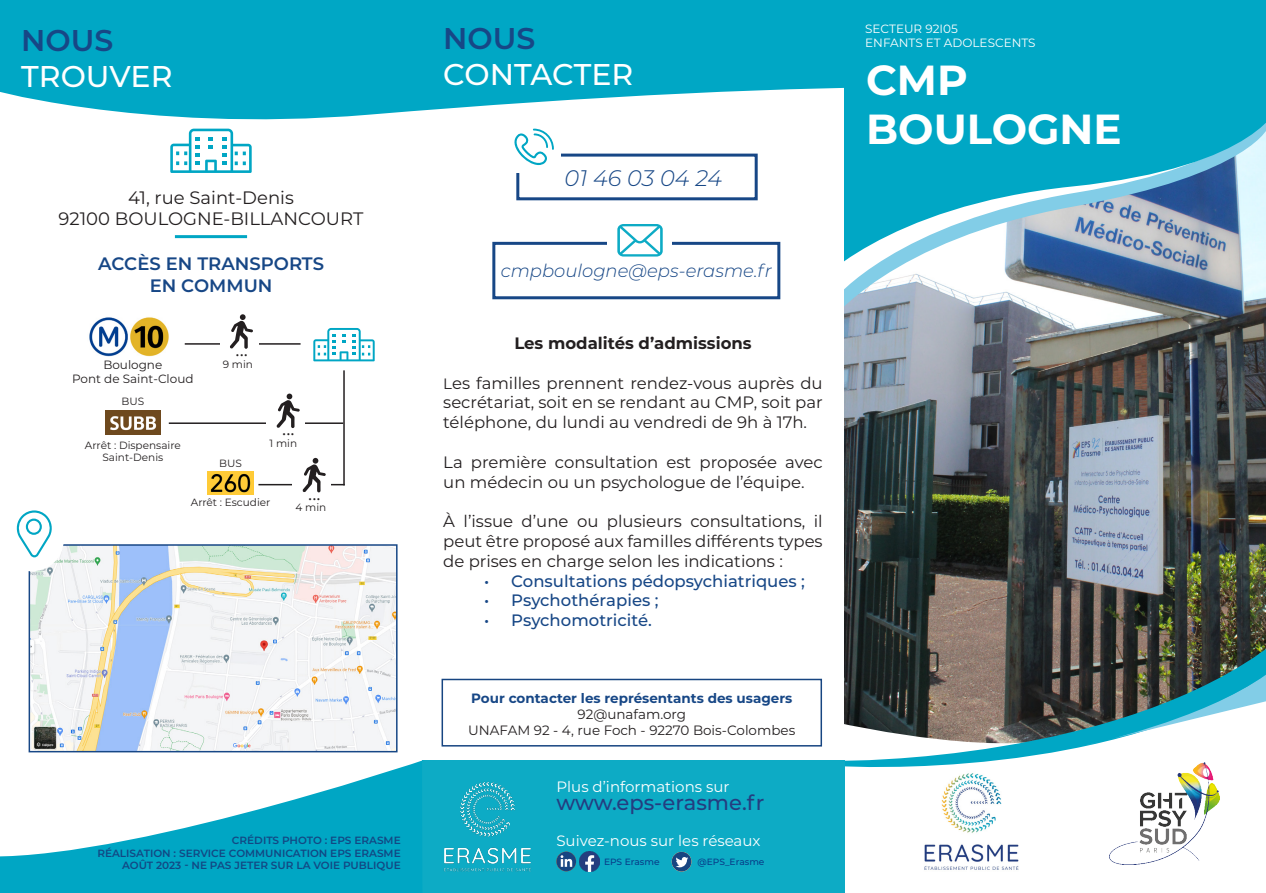
<style>
.page{position:relative;width:1266px;height:893px;background:#fff}
.page>*{position:absolute;margin:0;border:0;box-sizing:border-box;transform-origin:0 0}
.t1{font:700 42px "Montserrat";color:#fff}
.t2{font:500 30px "Montserrat";color:#fff}
.t3{font:600 30px "Montserrat";color:#174786}
.t4{font:italic 300 22.5px "Montserrat";color:#174786}
.t5{font:500 21px "Montserrat";color:#243d80}
.t6{font:18px "Montserrat";color:#231f20}
.t7{font:600 18px/21.6px "Montserrat";color:#174786;text-align:center}
.t8{font:italic 300 18px "Montserrat";color:#174786}
.t9{font:18px "Minion Pro";color:#231f20}
.t10{font:16.5px/19.8px "Montserrat";color:#231f20;text-align:justify}
.t11{font:500 16.5px "Montserrat";color:#174786}
.t12{font:700 16.5px "Montserrat";color:#231f20}
.t13{font:15px "Montserrat";color:#fff}
.t14{font:13.5px/16.2px "Montserrat";color:#231f20;text-align:center}
.t15{font:700 13.5px "Montserrat";color:#174786}
.t16{font:12px/14.4px "Montserrat";color:#fff}
.t17{font:12px "Montserrat";color:#231f20}
.t18{font:600 10.5px/12.6px "Montserrat";color:#124884;text-align:right}
.t19{font:10.5px "Montserrat";color:#231f20}
.t20{font:500 9px "Montserrat";color:#083e89}
.s1{font-size:15px}
</style>
<div class="page">
<img style="left:844px;top:322px;width:422px;height:320px">
<img style="left:32px;top:547px;width:362px;height:202px">
<div style="left:29px;top:544px;width:368px;height:208px;border:2px solid #174786"></div>
<div style="left:0;top:510px;width:64px;height:61px;background:#fff;border-radius:50%"></div>
<svg style="left:16px;top:510px;width:36px;height:47px"></svg>
<img style="left:844px;top:642px;width:422px;height:27px">
<svg style="left:844px;top:669px;width:422px;height:224px"></svg>
<svg style="left:1085px;top:674px;width:181px;height:71px"></svg>
<img style="left:844px;top:299px;width:422px;height:23px">
<svg style="left:844px;top:288px;width:422px;height:11px"></svg>
<svg style="left:844px;top:134px;width:422px;height:154px;background:#63b1ca"></svg>
<svg style="left:0;top:0;width:1266px;height:134px;background:#24b3cd"></svg>
<img style="left:918px;top:770px;width:107px;height:105px">
<img style="left:1109px;top:763px;width:110px;height:102px">
<svg style="left:170px;top:129px;width:82px;height:44px"></svg>
<hr style="left:175px;top:235px;width:72px;height:3px;background:#00a6c4">
<div style="left:422px;top:761px;width:422px;height:132px;background:#0dabc5"></div>
<img style="left:443px;top:782px;width:88px;height:90px">
<div style="left:672px;top:852px;width:19px;height:19px;background:#174581;border-radius:10px"></div>
<svg style="left:676px;top:857px;width:12px;height:10px"></svg>
<svg style="left:0;top:761px;width:422px;height:132px;fill:#00a6c4"></svg>
<svg style="left:556px;top:852px;width:20px;height:19px"></svg>
<svg style="left:560px;top:855px;width:12px;height:12px"></svg>
<img style="left:579px;top:852px;width:20px;height:20px">
<div style="left:441px;top:679px;width:381px;height:67px;border:2px solid #174581"></div>
<img style="left:89px;top:317px;width:80px;height:39px">
<hr style="left:185px;top:343px;width:115px;height:2px;background:#231f20">
<hr style="left:169px;top:422px;width:174px;height:2px;background:#231f20">
<hr style="left:258px;top:484px;width:87px;height:1px;background:#231f20">
<hr style="left:343px;top:370px;width:2px;height:115px;background:#231f20">
<div style="left:220px;top:307px;width:38px;height:47px;background:#fff"></div>
<div style="left:267px;top:386px;width:38px;height:47px;background:#fff"></div>
<div style="left:293px;top:451px;width:38px;height:47px;background:#fff"></div>
<svg style="left:230px;top:314px;width:23px;height:35px"></svg>
<svg style="left:276px;top:394px;width:24px;height:34px"></svg>
<svg style="left:302px;top:458px;width:24px;height:34px"></svg>
<svg style="left:313px;top:328px;width:62px;height:33px"></svg>
<img style="left:105px;top:411px;width:55px;height:23px">
<img style="left:208px;top:472px;width:45px;height:23px">
<div style="left:516px;top:154px;width:241px;height:46px;border:3px solid #174786"></div>
<div style="left:508px;top:135px;width:53px;height:38px;background:#fff"></div>
<svg style="left:513px;top:129px;width:41px;height:37px"></svg>
<div style="left:492px;top:242px;width:288px;height:57px;border:3px solid #174786"></div>
<div style="left:607px;top:214px;width:64px;height:49px;background:#fff"></div>
<svg style="left:617px;top:224px;width:45px;height:33px"></svg>
<h2 class="t3" style="left:21px;top:19px;width:94px">NOUS</h2>
<h2 class="t2" style="left:21px;top:55px;width:153px">TROUVER</h2>
<p class="t6" style="left:128px;top:185px;width:167px">41, rue Saint-Denis</p>
<p class="t6" style="left:59px;top:206px;width:306px">92100 BOULOGNE-BILLANCOURT</p>
<p class="t7" style="left:98px;top:252px;width:227px">ACCÈS EN TRANSPORTS<br>EN COMMUN</p>
<p class="t17" style="left:103px;top:356px;width:61px">Boulogne</p>
<p class="t17" style="left:72px;top:371px;width:123px">Pont de Saint-Cloud</p>
<p class="t19" style="left:121px;top:394px;width:24px">BUS</p>
<p class="t19" style="left:85px;top:438px;width:97px">Arrêt : Dispensaire</p>
<p class="t19" style="left:102px;top:450px;width:62px">Saint-Denis</p>
<p class="t9" style="left:235px;top:338px;width:14px">...</p>
<p class="t19" style="left:223px;top:357px;width:32px">9 min</p>
<p class="t19" style="left:219px;top:456px;width:24px">BUS</p>
<p class="t9" style="left:282px;top:418px;width:14px">...</p>
<p class="t19" style="left:269px;top:436px;width:29px">1 min</p>
<p class="t19" style="left:191px;top:495px;width:81px">Arrêt : Escudier</p>
<p class="t9" style="left:308px;top:482px;width:14px">...</p>
<p class="t19" style="left:295px;top:500px;width:32px">4 min</p>
<p class="t18" style="left:97px;top:833px;width:305px">CRÉDITS PHOTO : EPS ERASME<br>RÉALISATION : SERVICE COMMUNICATION EPS ERASME<br>AOÛT 2023 - NE PAS JETER SUR LA VOIE PUBLIQUE</p>
<h2 class="t3" style="left:443px;top:17px;width:94px">NOUS</h2>
<h2 class="t2" style="left:443px;top:54px;width:191px">CONTACTER</h2>
<p class="t4" style="left:564px;top:163px;width:159px">01 46 03 04 24</p>
<p class="t8" style="left:501px;top:259px;width:272px">cmpboulogne@eps-erasme.fr</p>
<p class="t12" style="left:514px;top:331px;width:239px">Les modalités d’admissions</p>
<p class="t10" style="left:443px;top:372px;width:381px"><span class="s1">L</span>es familles prennent rendez-vous auprès du secrétariat, soit en se rendant au CMP, soit par téléphone, du lundi au vendredi de 9h à 17h.</p>
<p class="t10" style="left:443px;top:451px;width:381px">La première consultation est proposée avec un médecin ou un psychologue de l’équipe.</p>
<p class="t10" style="left:443px;top:511px;width:381px">À l’issue d’une ou plusieurs consultations, il peut être proposé aux familles différents types de prises en charge selon les indications :</p>
<p class="t11" style="left:484px;top:569px;width:322px">• Consultations pédopsychiatriques ;</p>
<p class="t11" style="left:484px;top:589px;width:176px">• Psychothérapies ;</p>
<p class="t11" style="left:484px;top:609px;width:169px">• Psychomotricité.</p>
<p class="t15" style="left:471px;top:688px;width:323px">Pour contacter les représentants des usagers</p>
<p class="t14" style="left:468px;top:706px;width:329px">92@unafam.org<br>UNAFAM 92 - 4, rue Foch - 92270 Bois-Colombes</p>
<p class="t13" style="left:556px;top:776px;width:175px">Plus d’informations sur</p>
<p class="t5" style="left:556px;top:787px;width:210px">www.eps-erasme.fr</p>
<p class="t13" style="left:556px;top:830px;width:206px">Suivez-nous sur les réseaux</p>
<p class="t20" style="left:604px;top:856px;width:57px">EPS Erasme</p>
<p class="t20" style="left:697px;top:855px;width:69px">@EPS_Erasme</p>
<p class="t16" style="left:865px;top:21px;width:172px">SECTEUR 92I05<br>ENFANTS ET ADOLESCENTS</p>
<p class="t1" style="left:866px;top:50px;width:103px">CMP</p>
<p class="t1" style="left:866px;top:99px;width:257px">BOULOGNE</p>
</div>
